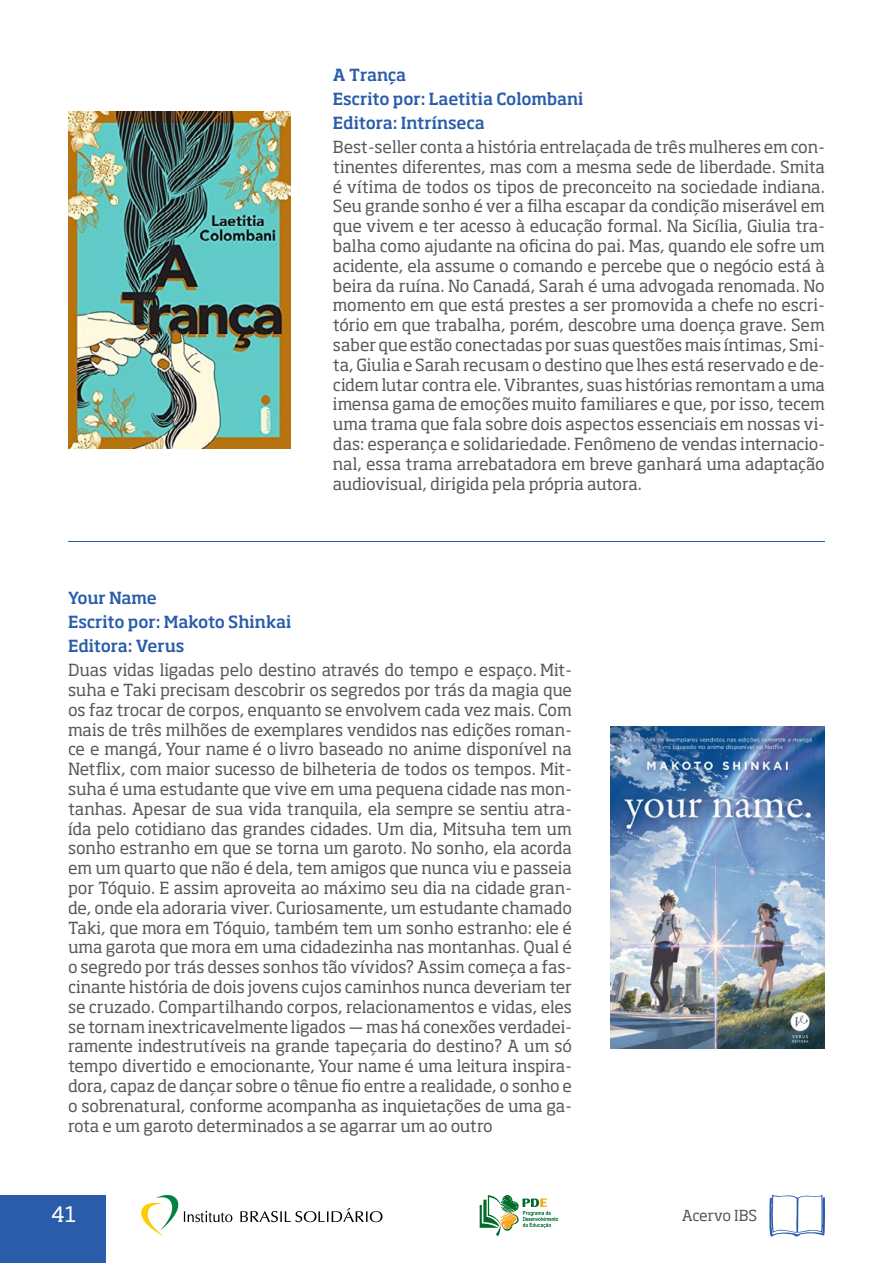
<style>
.page{position:relative;width:893px;height:1263px;background:#fff}
.page>*{position:absolute;margin:0;border:0;box-sizing:border-box;transform-origin:0 0}
.t1{font:21px "Soho Std";color:#fff}
.t2{font:16.5px/19.8px "Soho Std";letter-spacing:-.015em;color:#58595b;text-align:justify}
.t3{font:500 16.5px/24px "Soho Std";letter-spacing:-.005em;color:#2a5caa}
.t4{font:15px "Soho Std";color:#58595b}
</style>
<div class="page">
<div style="left:0;top:1195px;width:106px;height:68px;background:#2a5caa"></div>
<svg style="left:240px;top:1208px;width:142px;height:14px"></svg>
<svg style="left:141px;top:1195px;width:91px;height:42px"></svg>
<svg style="left:480px;top:1195px;width:78px;height:41px"></svg>
<svg style="left:769px;top:1195px;width:56px;height:42px"></svg>
<hr style="left:68px;top:541px;width:757px;height:1px;background:#2a5caa">
<img style="left:68px;top:112px;width:223px;height:336px">
<img style="left:611px;top:727px;width:214px;height:321px">
<p class="t3" style="left:333px;top:62px;width:252px">A Trança<br>Escrito por: Laetitia Colombani<br>Editora: Intrínseca</p>
<p class="t2" style="left:333px;top:137px;width:493px">Best-seller conta a história entrelaçada de três mulheres em con&shy;tinentes diferentes, mas com a mesma sede de liberdade. Smita é vítima de todos os tipos de preconceito na sociedade indiana.<br>Seu grande sonho é ver a filha escapar da condição miserável em que vivem e ter acesso à educação formal. Na Sicília, Giulia tra&shy;balha como ajudante na oficina do pai. Mas, quando ele sofre um acidente, ela assume o comando e percebe que o negócio está à beira da ruína. No Canadá, Sarah é uma advogada renomada. No momento em que está prestes a ser promovida a chefe no escri&shy;tório em que trabalha, porém, descobre uma doença grave. Sem saber que estão conectadas por suas questões mais íntimas, Smi&shy;ta, Giulia e Sarah recusam o destino que lhes está reservado e de&shy;cidem lutar contra ele. Vibrantes, suas histórias remontam a uma imensa gama de emoções muito familiares e que, por isso, tecem uma trama que fala sobre dois aspectos essenciais em nossas vi&shy;das: esperança e solidariedade. Fenômeno de vendas internacio&shy;nal, essa trama arrebatadora em breve ganhará uma adaptação audiovisual, dirigida pela própria autora.</p>
<p class="t3" style="left:68px;top:585px;width:225px">Your Name<br>Escrito por: Makoto Shinkai<br>Editora: Verus</p>
<p class="t2" style="left:68px;top:660px;width:505px">Duas vidas ligadas pelo destino através do tempo e espaço. Mit&shy;suha e Taki precisam descobrir os segredos por trás da magia que os faz trocar de corpos, enquanto se envolvem cada vez mais. Com mais de três milhões de exemplares vendidos nas edições roman&shy;ce e mangá, Your name é o livro baseado no anime disponível na Netflix, com maior sucesso de bilheteria de todos os tempos. Mit&shy;suha é uma estudante que vive em uma pequena cidade nas mon&shy;tanhas. Apesar de sua vida tranquila, ela sempre se sentiu atra&shy;ída pelo cotidiano das grandes cidades. Um dia, Mitsuha tem um sonho estranho em que se torna um garoto. No sonho, ela acorda em um quarto que não é dela, tem amigos que nunca viu e passeia por Tóquio. E assim aproveita ao máximo seu dia na cidade gran&shy;de, onde ela adoraria viver. Curiosamente, um estudante chamado Taki, que mora em Tóquio, também tem um sonho estranho: ele é uma garota que mora em uma cidadezinha nas montanhas. Qual é o segredo por trás desses sonhos tão vívidos? Assim começa a fas&shy;cinante história de dois jovens cujos caminhos nunca deveriam ter se cruzado. Compartilhando corpos, relacionamentos e vidas, eles se tornam inextricavelmente ligados ― mas há conexões verdadei&shy;ramente indestrutíveis na grande tapeçaria do destino? A um só tempo divertido e emocionante, Your name é uma leitura inspira&shy;dora, capaz de dançar sobre o tênue fio entre a realidade, o sonho e o sobrenatural, conforme acompanha as inquietações de uma ga&shy;rota e um garoto determinados a se agarrar um ao outro</p>
<p class="t1" style="left:51px;top:1201px;width:27px">41</p>
<p class="t4" style="left:682px;top:1206px;width:77px">Acervo IBS</p>
</div>
